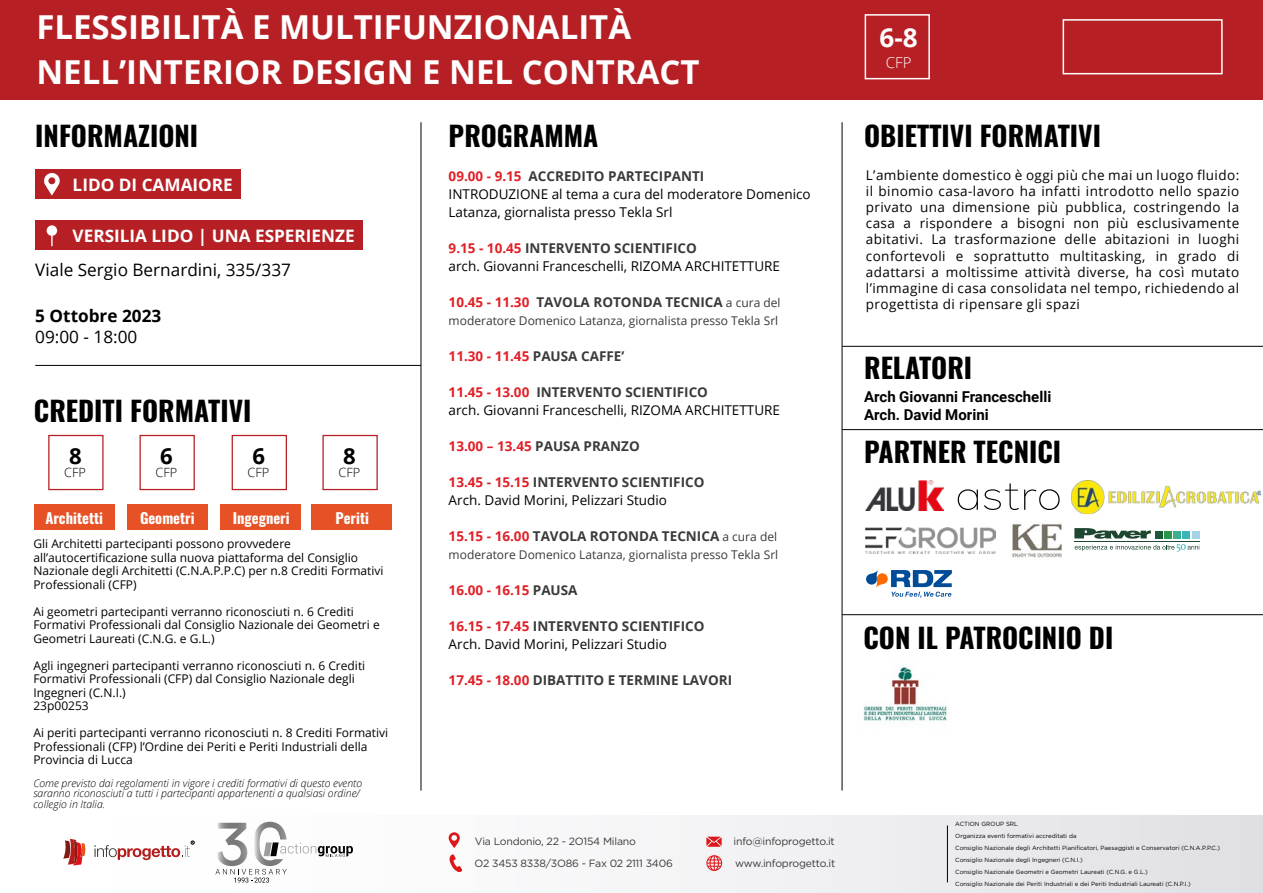
<style>
.page{position:relative;width:1263px;height:893px;background:#fff}
.page>*{position:absolute;margin:0;border:0;box-sizing:border-box;transform-origin:0 0}
.t1{font:700 33px/45.5px "Open Sans";color:#fff}
.t2{font:700 27.6px "Oswald";color:#000}
.t3{font:700 26.1px "Open Sans";color:#fff}
.t4{font:700 22.05px "Open Sans";color:#000}
.t5{font:500 19.95px "Gotham";letter-spacing:-.01em;color:#fff}
.t6{font:700 17.1px "Open Sans";color:#fff}
.t7{font:17.1px "Open Sans";color:#000}
.t8{font:700 17.1px "Open Sans";color:#000}
.t9{font:700 15px/18px "Roboto";color:#000}
.t10{font:300 15px "Open Sans";color:#fff}
.t11{font:700 14.55px "Oswald";color:#fff}
.t12{font:13.5px/16.2px "Open Sans";color:#000}
.t13{font:700 13.5px "Open Sans";color:#3a3a39}
.t14{font:700 13.5px "Open Sans";color:#e12027}
.t15{font:300 12.75px "Open Sans";color:#000}
.t16{font:12px/13.5px "Open Sans";color:#000}
.t17{font:12px "Open Sans";color:#3a3a39}
.t18{font:italic 300 10.5px/10.5px "Open Sans";color:#000}
.t19{font:10.5px "Gotham";letter-spacing:-.02em;color:#3b3838}
.t20{font:6px/12px "Gotham";color:#000}
.s1{font-weight:700;color:#e12027}
.s2{font-weight:700;color:#3a3a39}
.s3{color:#e12027}
.s4{font-weight:400;font-size:12px}
.s5{color:#3a3a39}
</style>
<div class="page">
<div style="left:0;top:815px;width:1263px;height:78px;background:linear-gradient(to right,#fff,#e3e3e7)"></div>
<svg style="left:63px;top:839px;width:24px;height:26px"></svg>
<svg style="left:95px;top:841px;width:99px;height:19px"></svg>
<svg style="left:449px;top:854px;width:13px;height:18px"></svg>
<svg style="left:706px;top:855px;width:16px;height:16px"></svg>
<svg style="left:706px;top:837px;width:16px;height:10px"></svg>
<svg style="left:449px;top:832px;width:11px;height:16px"></svg>
<hr style="left:947px;top:825px;width:1px;height:57px;background:#000">
<div style="left:0;top:0;width:1263px;height:99px;background:#b62025"></div>
<hr style="left:421px;top:122px;width:1px;height:669px;background:#000">
<hr style="left:842px;top:122px;width:1px;height:669px;background:#000">
<div style="left:35px;top:169px;width:206px;height:30px;background:#b62025"></div>
<div style="left:35px;top:220px;width:328px;height:30px;background:#b62025"></div>
<div style="left:34px;top:504px;width:81px;height:26px;background:#e65225"></div>
<div style="left:127px;top:504px;width:81px;height:26px;background:#e65225"></div>
<div style="left:220px;top:504px;width:81px;height:26px;background:#e65225"></div>
<div style="left:311px;top:504px;width:80px;height:26px;background:#e65225"></div>
<svg style="left:44px;top:173px;width:16px;height:23px"></svg>
<div style="left:47px;top:225px;width:10px;height:11px;background:#fff;border-radius:5px"></div>
<div style="left:48px;top:435px;width:56px;height:55px;border:1px solid #b62025"></div>
<div style="left:139px;top:435px;width:56px;height:55px;border:1px solid #b62025"></div>
<div style="left:232px;top:435px;width:55px;height:55px;border:1px solid #b62025"></div>
<div style="left:322px;top:435px;width:56px;height:55px;border:1px solid #b62025"></div>
<hr style="left:35px;top:365px;width:386px;height:1px;background:#000">
<hr style="left:842px;top:346px;width:421px;height:1px;background:#000">
<hr style="left:842px;top:429px;width:421px;height:1px;background:#000">
<hr style="left:842px;top:614px;width:421px;height:1px;background:#000">
<div style="left:865px;top:14px;width:65px;height:65px;border:2px solid #fff"></div>
<div style="left:1062px;top:19px;width:160px;height:55px;border:2px solid #fff"></div>
<svg style="left:215px;top:822px;width:138px;height:60px"></svg>
<img style="left:866px;top:480px;width:78px;height:31px">
<svg style="left:958px;top:489px;width:20px;height:21px"></svg>
<svg style="left:984px;top:483px;width:76px;height:27px"></svg>
<img style="left:866px;top:528px;width:130px;height:25px">
<img style="left:1012px;top:523px;width:50px;height:35px">
<svg style="left:1074px;top:528px;width:126px;height:24px"></svg>
<svg style="left:866px;top:570px;width:86px;height:28px"></svg>
<img style="left:1071px;top:480px;width:189px;height:33px">
<img style="left:863px;top:666px;width:84px;height:55px">
<h1 class="t1" style="left:36px;top:3px;width:665px">FLESSIBILITÀ E MULTIFUNZIONALITÀ<br>NELL’INTERIOR DESIGN E NEL CONTRACT</h1>
<h3 class="t5" style="left:562px;top:56px;width:141px">PROGRAMMA</h3>
<h3 class="t3" style="left:879px;top:19px;width:40px">6-8</h3>
<p class="t10" style="left:886px;top:52px;width:27px">CFP</p>
<h2 class="t2" style="left:35px;top:122px;width:164px">INFORMAZIONI</h2>
<h2 class="t2" style="left:449px;top:122px;width:151px">PROGRAMMA</h2>
<h2 class="t2" style="left:864px;top:122px;width:238px">OBIETTIVI FORMATIVI</h2>
<p class="t6" style="left:73px;top:173px;width:162px">LIDO DI CAMAIORE</p>
<p class="t6" style="left:73px;top:224px;width:284px">VERSILIA LIDO | UNA ESPERIENZE</p>
<p class="t7" style="left:35px;top:258px;width:257px">Viale Sergio Bernardini, 335/337</p>
<p class="t8" style="left:35px;top:304px;width:127px">5 Ottobre 2023</p>
<p class="t7" style="left:35px;top:325px;width:104px">09:00 - 18:00</p>
<h2 class="t2" style="left:34px;top:397px;width:219px">CREDITI FORMATIVI</h2>
<h3 class="t4" style="left:69px;top:441px;width:14px">8</h3>
<h3 class="t4" style="left:160px;top:441px;width:14px">6</h3>
<h3 class="t4" style="left:252px;top:441px;width:14px">6</h3>
<h3 class="t4" style="left:343px;top:441px;width:14px">8</h3>
<p class="t15" style="left:64px;top:464px;width:23px">CFP</p>
<p class="t15" style="left:156px;top:464px;width:23px">CFP</p>
<p class="t15" style="left:248px;top:464px;width:23px">CFP</p>
<p class="t15" style="left:338px;top:464px;width:23px">CFP</p>
<p class="t11" style="left:45px;top:511px;width:59px">Architetti</p>
<p class="t11" style="left:140px;top:511px;width:56px">Geometri</p>
<p class="t11" style="left:233px;top:511px;width:58px">Ingegneri</p>
<p class="t11" style="left:335px;top:511px;width:35px">Periti</p>
<p class="t16" style="left:33px;top:537px;width:352px">Gli Architetti partecipanti possono provvedere all’autocertificazione sulla nuova piattaforma del Consiglio Nazionale degli Architetti (C.N.A.P.P.C) per n.8 Crediti Formativi Professionali (CFP)</p>
<p class="t16" style="left:33px;top:604px;width:348px">Ai geometri partecipanti verranno riconosciuti n. 6 Crediti<br>Formativi Professionali dal Consiglio Nazionale dei Geometri e<br>Geometri Laureati (C.N.G. e G.L.)</p>
<p class="t16" style="left:33px;top:658px;width:333px">Agli ingegneri partecipanti verranno riconosciuti n. 6 Crediti Formativi Professionali (CFP) dal Consiglio Nazionale degli Ingegneri (C.N.I.)<br>23p00253</p>
<p class="t16" style="left:33px;top:726px;width:356px">Ai periti partecipanti verranno riconosciuti n. 8 Crediti Formativi<br>Professionali (CFP) l’Ordine dei Periti e Periti Industriali della<br>Provincia di Lucca</p>
<p class="t18" style="left:33px;top:777px;width:330px">Come previsto dai regolamenti in vigore i crediti formativi di questo evento saranno riconosciuti a tutti i partecipanti appartenenti a qualsiasi ordine/ collegio in Italia.</p>
<p class="t12" style="left:449px;top:167px;width:363px;line-height:18px"><span class="s1">09.00 - 9.15</span> <span class="s2">ACCREDITO PARTECIPANTI<br></span>INTRODUZIONE al tema a cura del moderatore Domenico<br>Latanza, giornalista presso Tekla Srl</p>
<p class="t12" style="left:449px;top:239px;width:333px;line-height:18px"><span class="s1">9.15 - 10.45</span> <span class="s2">INTERVENTO SCIENTIFICO<br></span>arch. Giovanni Franceschelli, RIZOMA ARCHITETTURE</p>
<p class="t13" style="left:449px;top:293px;width:333px"><span class="s3">10.45 - 11.30</span> TAVOLA ROTONDA TECNICA <span class="s4">a cura del</span></p>
<p class="t17" style="left:449px;top:313px;width:331px">moderatore Domenico Latanza, giornalista presso Tekla Srl</p>
<p class="t14" style="left:449px;top:347px;width:177px">11.30 - 11.45 <span class="s5">PAUSA CAFFE’</span></p>
<p class="t12" style="left:449px;top:383px;width:333px;line-height:18px"><span class="s1">11.45 - 13.00</span> <span class="s2">INTERVENTO SCIENTIFICO<br></span>arch. Giovanni Franceschelli, RIZOMA ARCHITETTURE</p>
<p class="t14" style="left:449px;top:437px;width:193px">13.00 – 13.45 <span class="s5">PAUSA PRANZO</span></p>
<p class="t12" style="left:449px;top:473px;width:257px;line-height:18px"><span class="s1">13.45 - 15.15</span> <span class="s2">INTERVENTO SCIENTIFICO<br></span>Arch. David Morini, Pelizzari Studio</p>
<p class="t13" style="left:449px;top:527px;width:330px"><span class="s3">15.15 - 16.00</span> TAVOLA ROTONDA TECNICA <span class="s4">a cura del</span></p>
<p class="t17" style="left:449px;top:547px;width:331px">moderatore Domenico Latanza, giornalista presso Tekla Srl</p>
<p class="t14" style="left:449px;top:581px;width:130px">16.00 - 16.15 <span class="s5">PAUSA</span></p>
<p class="t12" style="left:449px;top:617px;width:257px;line-height:18px"><span class="s1">16.15 - 17.45</span> <span class="s2">INTERVENTO SCIENTIFICO<br></span>Arch. David Morini, Pelizzari Studio</p>
<p class="t13" style="left:449px;top:671px;width:285px"><span class="s3">17.45 - 18.00</span> DIBATTITO E TERMINE LAVORI</p>
<p class="t12" style="left:866px;top:166px;width:375px;text-align:justify">L’ambiente domestico è oggi più che mai un luogo fluido: il binomio casa-lavoro ha infatti introdotto nello spazio privato una dimensione più pubblica, costringendo la casa a rispondere a bisogni non più esclusivamente abitativi. La trasformazione delle abitazioni in luoghi confortevoli e soprattutto multitasking, in grado di adattarsi a moltissime attività diverse, ha così mutato l’immagine di casa consolidata nel tempo, richiedendo al progettista di ripensare gli spazi</p>
<h2 class="t2" style="left:864px;top:353px;width:109px">RELATORI</h2>
<p class="t9" style="left:864px;top:387px;width:189px">Arch Giovanni Franceschelli<br>Arch. David Morini</p>
<h2 class="t2" style="left:864px;top:438px;width:199px">PARTNER TECNICI</h2>
<h2 class="t2" style="left:863px;top:623px;width:251px">CON IL PATROCINIO DI</h2>
<p class="t19" style="left:475px;top:834px;width:163px">Via Londonio, 22 - 2O154 Milano</p>
<p class="t19" style="left:734px;top:835px;width:103px">info@infoprogetto.it</p>
<p class="t19" style="left:474px;top:857px;width:200px">O2 3453 8338/3O86 - Fax 02 2111 3406</p>
<p class="t19" style="left:735px;top:856px;width:102px">www.infoprogetto.it</p>
<p class="t20" style="left:955px;top:817px;width:266px">ACTION GROUP SRL<br>Organizza eventi formativi accreditati da<br>Consiglio Nazionale degli Architetti Pianificatori, Paesaggisti e Conservatori (C.N.A.P.P.C.)<br>Consiglio Nazionale degli Ingegneri (C.N.I.)<br>Consiglio Nazionale Geometri e Geometri Laureati (C.N.G. e G.L.)<br>Consiglio Nazionale dei Periti Industriali e dei Periti Industriali Laureati (C.N.P.I.)</p>
</div>
